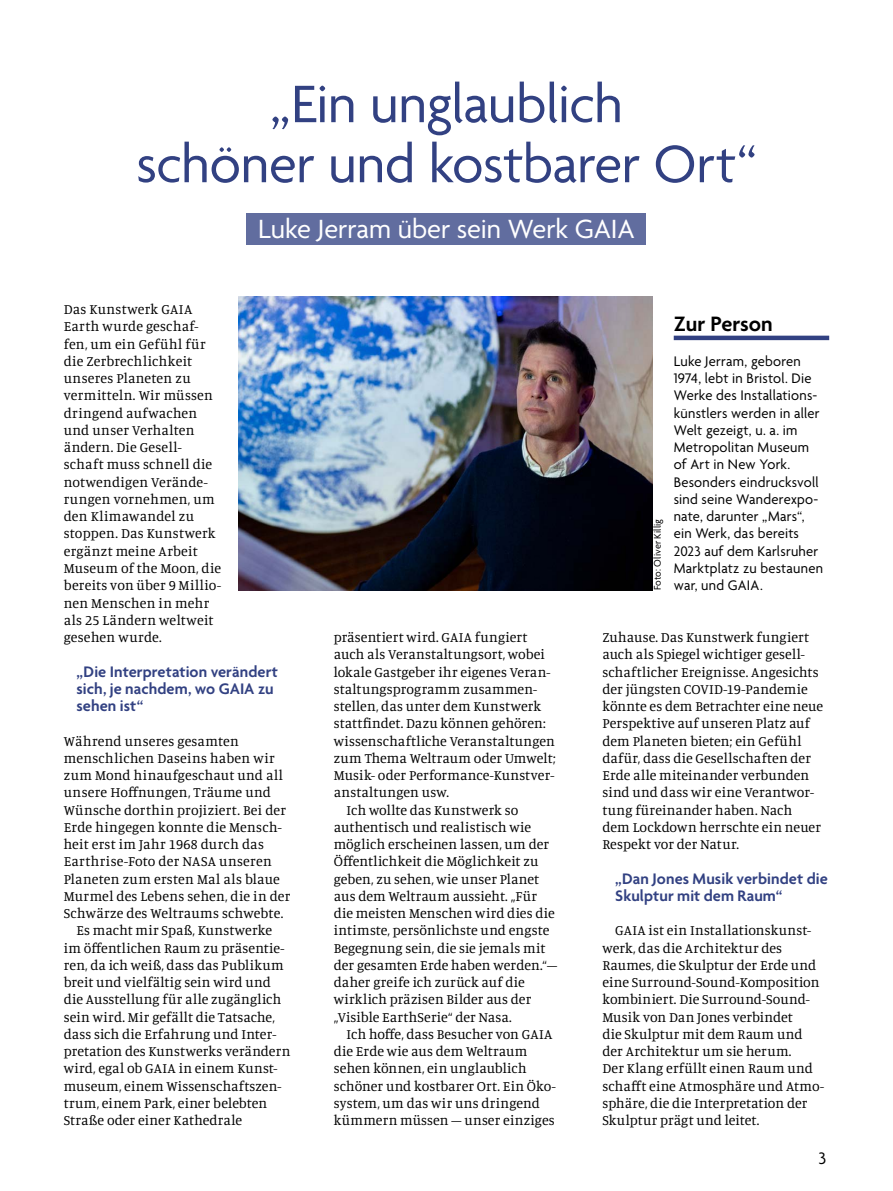
<style>
.page{position:relative;width:893px;height:1191px;background:#fff}
.page>*{position:absolute;margin:0;border:0;box-sizing:border-box;transform-origin:0 0}
.t1{font:57px/60px "Agenda";letter-spacing:-.01em;color:#324182;text-align:center}
.t2{font:28.5px "Agenda";color:#fff}
.t3{font:600 22.5px "Agenda";color:#000}
.t4{font:18px "Agenda";color:#000}
.t5{font:600 16.5px/17.2px "Agenda";letter-spacing:.005em;color:#324182}
.t6{font:15px/17.2px "Agenda";letter-spacing:.015em;color:#000}
.t7{font:14.4px/17.2px "Manuale";letter-spacing:.015em;color:#000}
.t8{font:10.5px "Agenda";letter-spacing:.015em;color:#000}
</style>
<div class="page">
<img style="left:238px;top:297px;width:415px;height:293px">
<div style="left:247px;top:213px;width:399px;height:32px;background:#616d9f"></div>
<hr style="left:674px;top:336px;width:155px;height:4px;background:#324182">
<h1 class="t1" style="left:136px;top:77px;width:622px">„Ein unglaublich<br>schöner und kostbarer Ort“</h1>
<h2 class="t2" style="left:258px;top:213px;width:378px">Luke Jerram über sein Werk GAIA</h2>
<p class="t7" style="left:64px;top:300px;width:159px">Das Kunstwerk GAIA<br>Earth wurde geschaf&shy;fen, um ein Gefühl für die Zerbrechlichkeit unseres Planeten zu vermitteln. Wir müssen dringend aufwachen und unser Verhalten ändern. Die Gesell&shy;schaft muss schnell die notwendigen Verände&shy;rungen vornehmen, um den Klimawandel zu stoppen. Das Kunstwerk ergänzt meine Arbeit<br>Museum of the Moon, die bereits von über 9 Millio&shy;nen Menschen in mehr als 25 Ländern weltweit gesehen wurde.</p>
<p class="t5" style="left:77px;top:663px;width:203px">„Die Interpretation verändert sich, je nachdem, wo GAIA zu sehen ist“</p>
<p class="t7" style="left:64px;top:731px;width:177px">Während unseres gesamten</p>
<p class="t7" style="left:64px;top:749px;width:212px">menschlichen Daseins haben wir</p>
<p class="t7" style="left:64px;top:766px;width:221px">zum Mond hinaufgeschaut und all</p>
<p class="t7" style="left:64px;top:783px;width:209px">unsere Hoffnungen, Träume und</p>
<p class="t7" style="left:64px;top:800px;width:224px">Wünsche dorthin projiziert. Bei der</p>
<p class="t7" style="left:64px;top:818px;width:219px">Erde hingegen konnte die Mensch-</p>
<p class="t7" style="left:64px;top:835px;width:202px">heit erst im Jahr 1968 durch das</p>
<p class="t7" style="left:64px;top:852px;width:209px">Earthrise-Foto der NASA unseren</p>
<p class="t7" style="left:64px;top:869px;width:217px">Planeten zum ersten Mal als blaue</p>
<p class="t7" style="left:64px;top:887px;width:228px">Murmel des Lebens sehen, die in der</p>
<p class="t7" style="left:64px;top:904px;width:221px">Schwärze des Weltraums schwebte.</p>
<p class="t7" style="left:77px;top:921px;width:197px">Es macht mir Spaß, Kunstwerke</p>
<p class="t7" style="left:64px;top:938px;width:222px">im öffentlichen Raum zu präsentie-</p>
<p class="t7" style="left:64px;top:956px;width:222px">ren, da ich weiß, dass das Publikum</p>
<p class="t7" style="left:64px;top:973px;width:209px">breit und vielfältig sein wird und</p>
<p class="t7" style="left:64px;top:990px;width:219px">die Ausstellung für alle zugänglich</p>
<p class="t7" style="left:64px;top:1007px;width:212px">sein wird. Mir gefällt die Tatsache,</p>
<p class="t7" style="left:64px;top:1025px;width:214px">dass sich die Erfahrung und Inter-</p>
<p class="t7" style="left:64px;top:1042px;width:228px">pretation des Kunstwerks verändern</p>
<p class="t7" style="left:64px;top:1059px;width:215px">wird, egal ob GAIA in einem Kunst-</p>
<p class="t7" style="left:64px;top:1076px;width:219px">museum, einem Wissenschaftszen-</p>
<p class="t7" style="left:64px;top:1094px;width:205px">trum, einem Park, einer belebten</p>
<p class="t7" style="left:64px;top:1111px;width:180px">Straße oder einer Kathedrale</p>
<p class="t7" style="left:334px;top:628px;width:195px">präsentiert wird. GAIA fungiert</p>
<p class="t7" style="left:334px;top:645px;width:213px">auch als Veranstaltungsort, wobei</p>
<p class="t7" style="left:334px;top:662px;width:218px">lokale Gastgeber ihr eigenes Veran-</p>
<p class="t7" style="left:334px;top:680px;width:205px">staltungsprogramm zusammen-</p>
<p class="t7" style="left:334px;top:697px;width:209px">stellen, das unter dem Kunstwerk</p>
<p class="t7" style="left:334px;top:714px;width:214px">stattfindet. Dazu können gehören:</p>
<p class="t7" style="left:334px;top:731px;width:223px">wissenschaftliche Veranstaltungen</p>
<p class="t7" style="left:334px;top:749px;width:223px">zum Thema Weltraum oder Umwelt;</p>
<p class="t7" style="left:334px;top:766px;width:222px">Musik- oder Performance-Kunstver-</p>
<p class="t7" style="left:334px;top:783px;width:117px">anstaltungen usw.</p>
<p class="t7" style="left:347px;top:800px;width:173px">Ich wollte das Kunstwerk so</p>
<p class="t7" style="left:334px;top:818px;width:199px">authentisch und realistisch wie</p>
<p class="t7" style="left:334px;top:835px;width:217px">möglich erscheinen lassen, um der</p>
<p class="t7" style="left:334px;top:852px;width:206px">Öffentlichkeit die Möglichkeit zu</p>
<p class="t7" style="left:334px;top:869px;width:207px">geben, zu sehen, wie unser Planet</p>
<p class="t7" style="left:334px;top:887px;width:205px">aus dem Weltraum aussieht. „Für</p>
<p class="t7" style="left:334px;top:904px;width:222px">die meisten Menschen wird dies die</p>
<p class="t7" style="left:334px;top:921px;width:217px">intimste, persönlichste und engste</p>
<p class="t7" style="left:334px;top:938px;width:213px">Begegnung sein, die sie jemals mit</p>
<p class="t7" style="left:334px;top:956px;width:225px">der gesamten Erde haben werden.“–</p>
<p class="t7" style="left:334px;top:973px;width:192px">daher greife ich zurück auf die</p>
<p class="t7" style="left:334px;top:990px;width:199px">wirklich präzisen Bilder aus der</p>
<p class="t7" style="left:334px;top:1007px;width:179px">„Visible EarthSerie“ der Nasa.</p>
<p class="t7" style="left:347px;top:1025px;width:207px">Ich hoffe, dass Besucher von GAIA</p>
<p class="t7" style="left:334px;top:1042px;width:195px">die Erde wie aus dem Weltraum</p>
<p class="t7" style="left:334px;top:1059px;width:194px">sehen können, ein unglaublich</p>
<p class="t7" style="left:334px;top:1076px;width:223px">schöner und kostbarer Ort. Ein Öko-</p>
<p class="t7" style="left:334px;top:1094px;width:208px">system, um das wir uns dringend</p>
<p class="t7" style="left:334px;top:1111px;width:222px">kümmern müssen – unser einziges</p>
<p class="t8" style="left:652px;top:590px;width:73px;rotate:-90deg">Foto: Oliver Killig</p>
<h3 class="t3" style="left:674px;top:312px;width:100px">Zur Person</h3>
<p class="t6" style="left:674px;top:353px;width:151px">Luke Jerram, geboren<br>1974, lebt in Bristol. Die<br>Werke des Installations&shy;künstlers werden in aller<br>Welt gezeigt, u. a. im<br>Metropolitan Museum of Art in New York.<br>Besonders eindrucksvoll sind seine Wanderexpo&shy;nate, darunter „Mars“, ein Werk, das bereits<br>2023 auf dem Karlsruher<br>Marktplatz zu bestaunen</p>
<p class="t6" style="left:674px;top:578px;width:91px">war, und GAIA.</p>
<p class="t7" style="left:602px;top:628px;width:222px">Zuhause. Das Kunstwerk fungiert auch als Spiegel wichtiger gesell&shy;schaftlicher Ereignisse. Angesichts der jüngsten COVID-19-Pandemie könnte es dem Betrachter eine neue<br>Perspektive auf unseren Platz auf dem Planeten bieten; ein Gefühl dafür, dass die Gesellschaften der<br>Erde alle miteinander verbunden sind und dass wir eine Verantwor&shy;tung füreinander haben. Nach dem Lockdown herrschte ein neuer<br>Respekt vor der Natur.</p>
<p class="t5" style="left:615px;top:870px;width:214px">„Dan Jones Musik verbindet die<br>Skulptur mit dem Raum“</p>
<p class="t7" style="left:602px;top:921px;width:223px;text-indent:13px">GAIA ist ein Installationskunst&shy;werk, das die Architektur des<br>Raumes, die Skulptur der Erde und eine Surround-Sound-Komposition kombiniert. Die Surround-Sound-<br>Musik von Dan Jones verbindet<br>die Skulptur mit dem Raum und der Architektur um sie herum.<br>Der Klang erfüllt einen Raum und schafft eine Atmosphäre und Atmo&shy;sphäre, die die Interpretation der<br>Skulptur prägt und leitet.</p>
<p class="t4" style="left:819px;top:1148px;width:9px">3</p>
</div>
